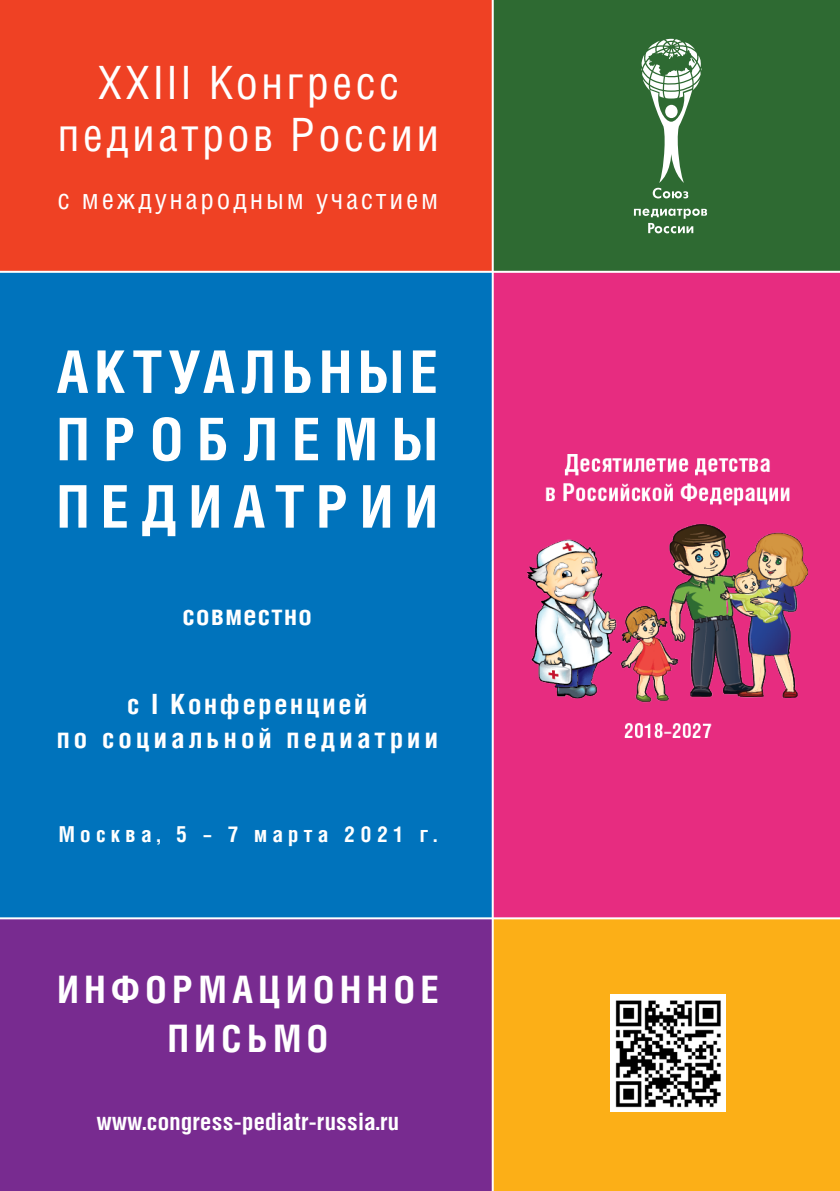
<style>
.page{position:relative;width:840px;height:1191px;background:#fff}
.page>*{position:absolute;margin:0;border:0;box-sizing:border-box;transform-origin:0 0}
.t1{font:700 58.8px/67.4px "Helios Cond";letter-spacing:.2em;color:#fff;text-align:justify}
.t2{font:46px/52px "Helios Cond";letter-spacing:.07em;color:#fff;text-align:center}
.t3{font:700 38px/49.4px "Helios Cond";letter-spacing:.15em;color:#fff;text-align:center}
.t4{font:700 28px/34px "Helios Cond";letter-spacing:.15em;color:#fff;text-align:center}
.t5{font:28px "Helios Cond";letter-spacing:.1em;color:#fff}
.t6{font:700 28px "Helios Cond";letter-spacing:.05em;color:#fff}
.t7{font:700 24px "Helios Cond";letter-spacing:.015em;color:#fff}
.t8{font:700 22px "Helios Cond";letter-spacing:.24em;color:#fff}
</style>
<div class="page">
<div style="left:0;top:918px;width:533px;height:273px;background:#782b90"></div>
<div style="left:0;top:0;width:703px;height:272px;background:#ef4124"></div>
<div style="left:493px;top:0;width:346px;height:300px;background:#2e6a32"></div>
<div style="left:493px;top:918px;width:346px;height:273px;background:#fcaf17"></div>
<div style="left:0;top:272px;width:683px;height:646px;background:#0073bc"></div>
<div style="left:492px;top:272px;width:347px;height:646px;background:#e72c80"></div>
<hr style="left:0;top:271px;width:839px;height:2px;background:#fff">
<hr style="left:491px;top:0;width:2px;height:1191px;background:#fff">
<svg style="left:633px;top:39px;width:73px;height:194px"></svg>
<img style="left:610px;top:994px;width:114px;height:117px">
<hr style="left:0;top:917px;width:839px;height:2px;background:#fff">
<img style="left:527px;top:454px;width:279px;height:283px">
<h2 class="t2" style="left:57px;top:56px;width:383px">XXIII Конгресс педиатров России</h2>
<p class="t5" style="left:57px;top:183px;width:382px">с международным участием</p>
<h1 class="t1" style="left:57px;top:337px;width:382px">АКТУАЛЬНЫЕ ПРОБЛЕМЫ ПЕДИАТРИИ</h1>
<p class="t6" style="left:182px;top:598px;width:131px">совместно</p>
<p class="t4" style="left:57px;top:686px;width:382px">с I Конференцией<br>по социальной педиатрии</p>
<p class="t8" style="left:59px;top:820px;width:379px">Москва, 5 – 7 марта 2021 г.</p>
<h3 class="t3" style="left:57px;top:963px;width:382px">ИНФОРМАЦИОННОЕ<br>ПИСЬМО</h3>
<p class="t7" style="left:97px;top:1107px;width:304px">www.congress-pediatr-russia.ru</p>
</div>
